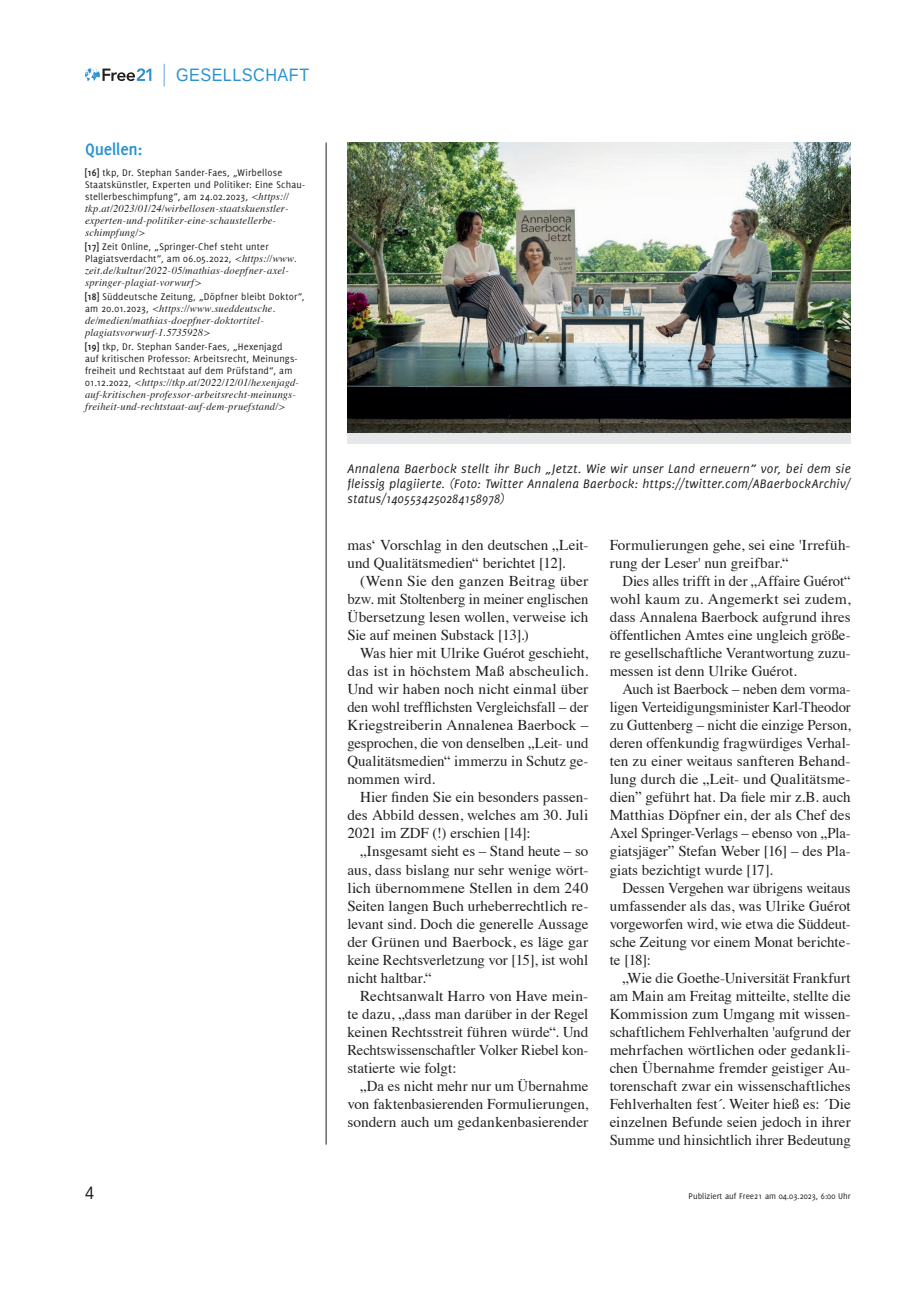
<style>
.page{position:relative;width:906px;height:1289px;background:#fff}
.page>*{position:absolute;margin:0;border:0;box-sizing:border-box;transform-origin:0 0}
.t1{font:18px "Liberation Sans";letter-spacing:.03em;color:#2a92d0;scale:.9 1}
.t2{font:700 18px "Delicious";letter-spacing:-.01em;color:#2a92d0}
.t3{font:18px "Liberation Sans";color:#231f20;scale:.9 1}
.t4{font:15px/18px "Times";color:#231f20;text-align:justify}
.t5{font:italic 13.5px/15px "Delicious";letter-spacing:.02em;color:#231f20;text-align:justify}
.t6{font:italic 10.5px/12px "Times";letter-spacing:.02em;color:#231f20}
.t7{font:10.5px/12px "Delicious";letter-spacing:.015em;color:#231f20}
.t8{font:9px "Delicious";color:#231f20}
.s1{font-weight:700}
.s2{font-family:"Times";font-style:italic}
.s3{font-family:"Delicious";font-style:normal}
</style>
<div class="page">
<svg style="left:85px;top:68px;width:66px;height:13px"></svg>
<hr style="left:163px;top:64px;width:2px;height:22px;background:#9abfe5">
<div style="left:347px;top:142px;width:503px;height:302px;background:#e6e7e9"></div>
<img style="left:347px;top:142px;width:503px;height:290px">
<hr style="left:326px;top:142px;width:1px;height:1002px;background:#231f20">
<p class="t1" style="left:176px;top:63px;width:149px">GESELLSCHAFT</p>
<p class="t2" style="left:85px;top:139px;width:59px">Quellen:</p>
<p class="t7" style="left:85px;top:166px;width:222px"><span class="s1">[16]</span> tkp, Dr. Stephan Sander-Faes, „Wirbellose<br>Staatskünstler, Experten und Politiker: Eine Schau&shy;stellerbeschimpfung”, am 24.02.2023, <span class="s2">&lt;https://</span></p>
<p class="t6" style="left:85px;top:201px;width:205px">tkp.at/2023/01/24/wirbellosen-staatskuenstler&shy;experten-und-politiker-eine-schaustellerbe&shy;schimpfung/&gt;</p>
<p class="t7" style="left:85px;top:240px;width:213px"><span class="s1">[17]</span> Zeit Online, „Springer-Chef steht unter<br>Plagiatsverdacht”, am 06.05.2022, <span class="s2">&lt;https://www.</span></p>
<p class="t6" style="left:85px;top:263px;width:205px">zeit.de/kultur/2022-05/mathias-doepfner-axel&shy;springer-plagiat-vorwurf&gt;</p>
<p class="t7" style="left:85px;top:290px;width:221px"><span class="s1">[18]</span> Süddeutsche Zeitung, „Döpfner bleibt Doktor”,</p>
<p class="t6" style="left:85px;top:302px;width:191px"><span class="s3">am 20.01.2023,</span> &lt;https://www.sueddeutsche. de/medien/mathias-doepfner-doktortitel&shy;plagiatsvorwurf-1.5735928&gt;</p>
<p class="t7" style="left:85px;top:340px;width:214px"><span class="s1">[19]</span> tkp, Dr. Stephan Sander-Faes, „Hexenjagd auf kritischen Professor: Arbeitsrecht, Meinungs&shy;freiheit und Rechtstaat auf dem Prüfstand“, am</p>
<p class="t6" style="left:85px;top:376px;width:216px"><span class="s3">01.12.2022,</span> &lt;https://tkp.at/2022/12/01/hexenjagd&shy;auf-kritischen-professor-arbeitsrecht-meinungs&shy;freiheit-und-rechtstaat-auf-dem-pruefstand/&gt;</p>
<p class="t5" style="left:347px;top:461px;width:505px">Annalena Baerbock stellt ihr Buch „Jetzt. Wie wir unser Land erneuern” vor, bei dem sie fleissig plagiierte. (Foto: Twitter Annalena Baerbock: https://twitter.com/ABaerbockArchiv/ status/1405534250284158978)</p>
<p class="t4" style="left:347px;top:535px;width:242px">mas‘ Vorschlag in den deutschen „Leit&shy;und Qualitätsmedien“ berichtet [12].</p>
<p class="t4" style="left:347px;top:571px;width:242px;text-indent:13px">(Wenn Sie den ganzen Beitrag über bzw. mit Stoltenberg in meiner englischen Übersetzung lesen wollen, verweise ich Sie auf meinen Substack [13].)</p>
<p class="t4" style="left:347px;top:643px;width:242px;text-indent:13px">Was hier mit Ulrike Guérot geschieht, das ist in höchstem Maß abscheulich.<br>Und wir haben noch nicht einmal über den wohl trefflichsten Vergleichsfall – der Kriegstreiberin Annalenea Baerbock – gesprochen, die von denselben „Leit- und Qualitätsmedien“ immerzu in Schutz ge&shy;nommen wird.</p>
<p class="t4" style="left:347px;top:787px;width:242px;text-indent:13px">Hier finden Sie ein besonders passen&shy;des Abbild dessen, welches am 30. Juli 2021 im ZDF (!) erschien [14]:</p>
<p class="t4" style="left:347px;top:841px;width:242px;text-indent:13px">„Insgesamt sieht es – Stand heute – so aus, dass bislang nur sehr wenige wört&shy;lich übernommene Stellen in dem 240<br>Seiten langen Buch urheberrechtlich re&shy;levant sind. Doch die generelle Aussage der Grünen und Baerbock, es läge gar keine Rechtsverletzung vor [15], ist wohl nicht haltbar.“</p>
<p class="t4" style="left:347px;top:985px;width:242px;text-indent:13px">Rechtsanwalt Harro von Have mein&shy;te dazu, „dass man darüber in der Regel keinen Rechtsstreit führen würde“. Und Rechtswissenschaftler Volker Riebel kon&shy;statierte wie folgt:</p>
<p class="t4" style="left:347px;top:1075px;width:242px;text-indent:13px">„Da es nicht mehr nur um Übernahme von faktenbasierenden Formulierungen, sondern auch um gedankenbasierender</p>
<p class="t4" style="left:609px;top:535px;width:242px">Formulierungen gehe, sei eine 'Irrefüh&shy;rung der Leser' nun greifbar.“</p>
<p class="t4" style="left:609px;top:571px;width:242px;text-indent:13px">Dies alles trifft in der „Affaire Guérot“ wohl kaum zu. Angemerkt sei zudem, dass Annalena Baerbock aufgrund ihres öffentlichen Amtes eine ungleich größe&shy;re gesellschaftliche Verantwortung zuzu&shy;messen ist denn Ulrike Guérot.</p>
<p class="t4" style="left:609px;top:679px;width:242px;text-indent:13px">Auch ist Baerbock – neben dem vorma&shy;ligen Verteidigungsminister Karl-Theodor zu Guttenberg – nicht die einzige Person, deren offenkundig fragwürdiges Verhal&shy;ten zu einer weitaus sanfteren Behand&shy;lung durch die „Leit- und Qualitätsme&shy;dien” geführt hat. Da fiele mir z.B. auch Matthias Döpfner ein, der als Chef des Axel Springer-Verlags – ebenso von „Pla&shy;giatsjäger” Stefan Weber [16] – des Pla&shy;giats bezichtigt wurde [17].</p>
<p class="t4" style="left:609px;top:877px;width:242px;text-indent:13px">Dessen Vergehen war übrigens weitaus umfassender als das, was Ulrike Guérot vorgeworfen wird, wie etwa die Süddeut&shy;sche Zeitung vor einem Monat berichte&shy;te [18]:</p>
<p class="t4" style="left:609px;top:967px;width:242px;text-indent:13px">„Wie die Goethe-Universität Frankfurt am Main am Freitag mitteilte, stellte die Kommission zum Umgang mit wissen&shy;schaftlichem Fehlverhalten 'aufgrund der mehrfachen wörtlichen oder gedankli&shy;chen Übernahme fremder geistiger Au&shy;torenschaft zwar ein wissenschaftliches Fehlverhalten fest´. Weiter hieß es: ´Die einzelnen Befunde seien jedoch in ihrer Summe und hinsichtlich ihrer Bedeutung</p>
<p class="t3" style="left:85px;top:1180px;width:12px">4</p>
<p class="t8" style="left:688px;top:1190px;width:163px">Publiziert auf Free21 am 04.03.2023, 6:00 Uhr</p>
</div>
